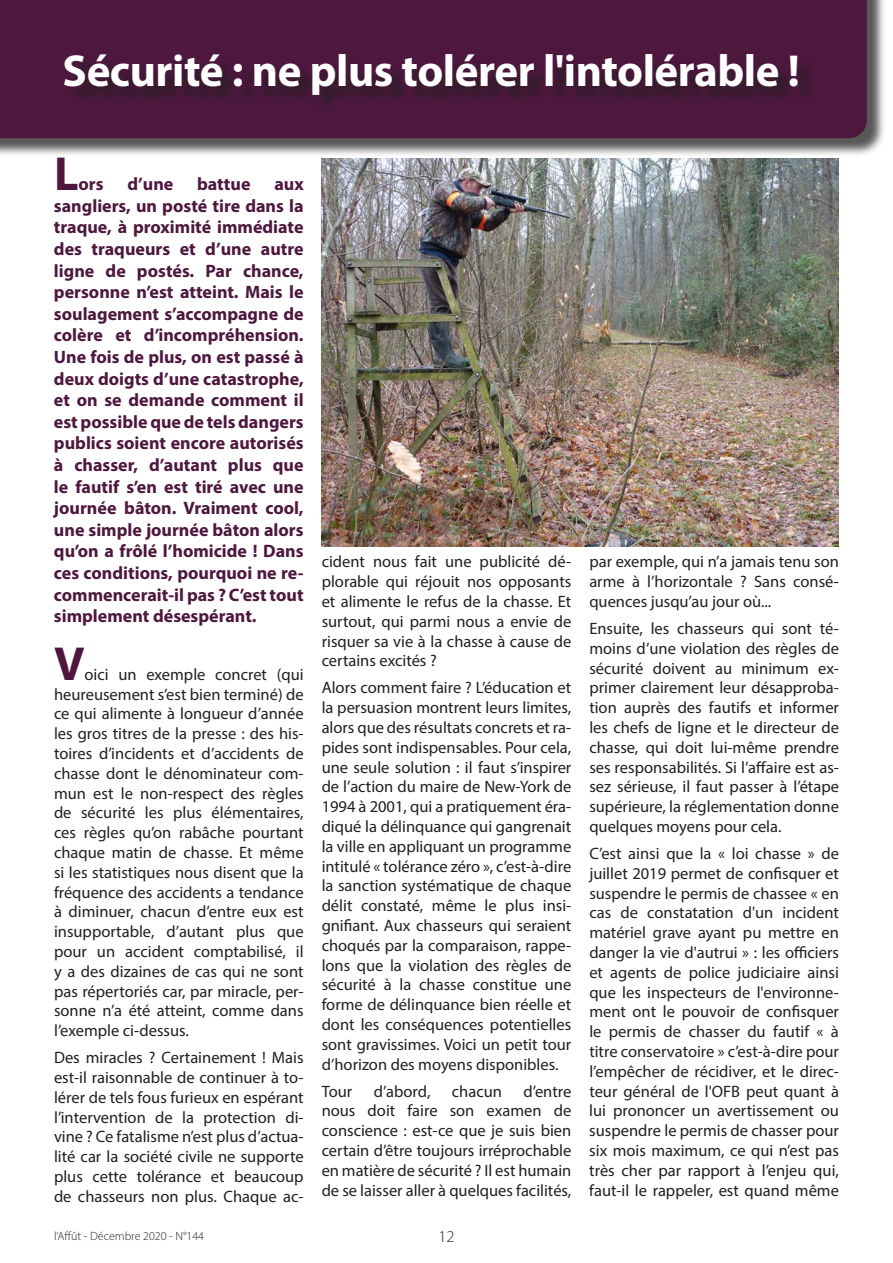
<style>
.page{position:relative;width:893px;height:1263px;background:#fff}
.page>*{position:absolute;margin:0;border:0;box-sizing:border-box;transform-origin:0 0}
.t1{font:700 48px "Myriad Pro";color:#4d173e}
.t2{font:700 45px "Myriad Pro";letter-spacing:-.01em;color:#fff}
.t3{font:700 18px/21.6px "Myriad Pro";color:#4d173e;text-align:justify}
.t4{font:16.5px/19.8px "Myriad Pro";color:#231f20;text-align:justify}
.t5{font:300 16.5px "Myriad Pro";color:#231f20}
.t6{font:300 12px "Myriad Pro";color:#231f20}
</style>
<div class="page">
<div style="left:0;top:0;width:886px;height:157px;background:#231f20;opacity:.75"></div>
<div style="left:0;top:0;width:867px;height:138px;background:#4d173e"></div>
<div style="left:67px;top:57px;width:749px;height:56px;background:#231f20;opacity:.75"></div>
<img style="left:322px;top:158px;width:517px;height:388px">
<p class="t2" style="left:63px;top:41px;width:739px">Sécurité : ne plus tolérer l'intolérable !</p>
<p class="t1" style="left:54px;top:143px;width:26px">L</p>
<p class="t3" style="left:79px;top:173px;width:27px">ors</p>
<p class="t3" style="left:127px;top:173px;width:48px">d’une</p>
<p class="t3" style="left:197px;top:173px;width:55px">battue</p>
<p class="t3" style="left:54px;top:173px;width:251px;text-indent:220px">aux sangliers, un posté tire dans la traque, à proximité immédiate des traqueurs et d’une autre ligne de postés. Par chance, personne n’est atteint. Mais le soulagement s’accompagne de colère et d’incompréhension.<br>Une fois de plus, on est passé à deux doigts d’une catastrophe, et on se demande comment il est possible que de tels dangers publics soient encore autorisés à chasser, d’autant plus que le fautif s’en est tiré avec une journée bâton. Vraiment cool, une simple journée bâton alors qu’on a frôlé l’homicide ! Dans ces conditions, pourquoi ne re&shy;commencerait-il pas ? C’est tout simplement désespérant.</p>
<p class="t1" style="left:54px;top:632px;width:32px">V</p>
<p class="t4" style="left:54px;top:664px;width:251px;text-indent:31px">oici un exemple concret (qui heureusement s’est bien terminé) de ce qui alimente à longueur d’année les gros titres de la presse : des his&shy;toires d’incidents et d’accidents de chasse dont le dénominateur com&shy;mun est le non-respect des règles de sécurité les plus élémentaires, ces règles qu’on rabâche pourtant chaque matin de chasse. Et même si les statistiques nous disent que la fréquence des accidents a tendance à diminuer, chacun d’entre eux est insupportable, d’autant plus que pour un accident comptabilisé, il y a des dizaines de cas qui ne sont pas répertoriés car, par miracle, per&shy;sonne n’a été atteint, comme dans l’exemple ci-dessus.</p>
<p class="t4" style="left:54px;top:1047px;width:251px">Des miracles ? Certainement ! Mais est-il raisonnable de continuer à to&shy;lérer de tels fous furieux en espérant l’intervention de la protection di&shy;vine ? Ce fatalisme n’est plus d’actua&shy;lité car la société civile ne supporte plus cette tolérance et beaucoup de chasseurs non plus. Chaque ac-</p>
<p class="t4" style="left:322px;top:552px;width:251px">cident nous fait une publicité dé&shy;plorable qui réjouit nos opposants et alimente le refus de la chasse. Et surtout, qui parmi nous a envie de risquer sa vie à la chasse à cause de certains excités ?</p>
<p class="t4" style="left:322px;top:678px;width:251px">Alors comment faire ? L’éducation et la persuasion montrent leurs limites, alors que des résultats concrets et ra&shy;pides sont indispensables. Pour cela, une seule solution : il faut s’inspirer de l’action du maire de New-York de 1994 à 2001, qui a pratiquement éra&shy;diqué la délinquance qui gangrenait la ville en appliquant un programme intitulé « tolérance zéro », c’est-à-dire la sanction systématique de chaque délit constaté, même le plus insi&shy;gnifiant. Aux chasseurs qui seraient choqués par la comparaison, rappe&shy;lons que la violation des règles de sécurité à la chasse constitue une forme de délinquance bien réelle et dont les conséquences potentielles sont gravissimes. Voici un petit tour d’horizon des moyens disponibles.</p>
<p class="t4" style="left:322px;top:1081px;width:32px">Tour</p>
<p class="t4" style="left:374px;top:1081px;width:58px">d’abord,</p>
<p class="t4" style="left:452px;top:1081px;width:52px">chacun</p>
<p class="t4" style="left:322px;top:1081px;width:251px;text-indent:202px">d’entre nous doit faire son examen de conscience : est-ce que je suis bien certain d’être toujours irréprochable en matière de sécurité ? Il est humain de se laisser aller à quelques facilités,</p>
<p class="t6" style="left:54px;top:1229px;width:152px">l’Affût - Décembre 2020 - N°144</p>
<p class="t5" style="left:438px;top:1227px;width:18px">12</p>
<p class="t4" style="left:589px;top:552px;width:251px">par exemple, qui n’a jamais tenu son arme à l’horizontale ? Sans consé&shy;quences jusqu’au jour où...</p>
<p class="t4" style="left:589px;top:618px;width:251px">Ensuite, les chasseurs qui sont té&shy;moins d’une violation des règles de sécurité doivent au minimum ex&shy;primer clairement leur désapproba&shy;tion auprès des fautifs et informer les chefs de ligne et le directeur de chasse, qui doit lui-même prendre ses responsabilités. Si l’affaire est as&shy;sez sérieuse, il faut passer à l’étape supérieure, la réglementation donne quelques moyens pour cela.</p>
<p class="t4" style="left:589px;top:843px;width:251px">C’est ainsi que la « loi chasse » de juillet 2019 permet de confisquer et suspendre le permis de chassee « en cas de constatation d'un incident matériel grave ayant pu mettre en danger la vie d'autrui » : les officiers et agents de police judiciaire ainsi que les inspecteurs de l'environne&shy;ment ont le pouvoir de confisquer le permis de chasser du fautif « à titre conservatoire » c’est-à-dire pour l’empêcher de récidiver, et le direc&shy;teur général de l'OFB peut quant à lui prononcer un avertissement ou suspendre le permis de chasser pour six mois maximum, ce qui n’est pas très cher par rapport à l’enjeu qui, faut-il le rappeler, est quand même</p>
</div>
